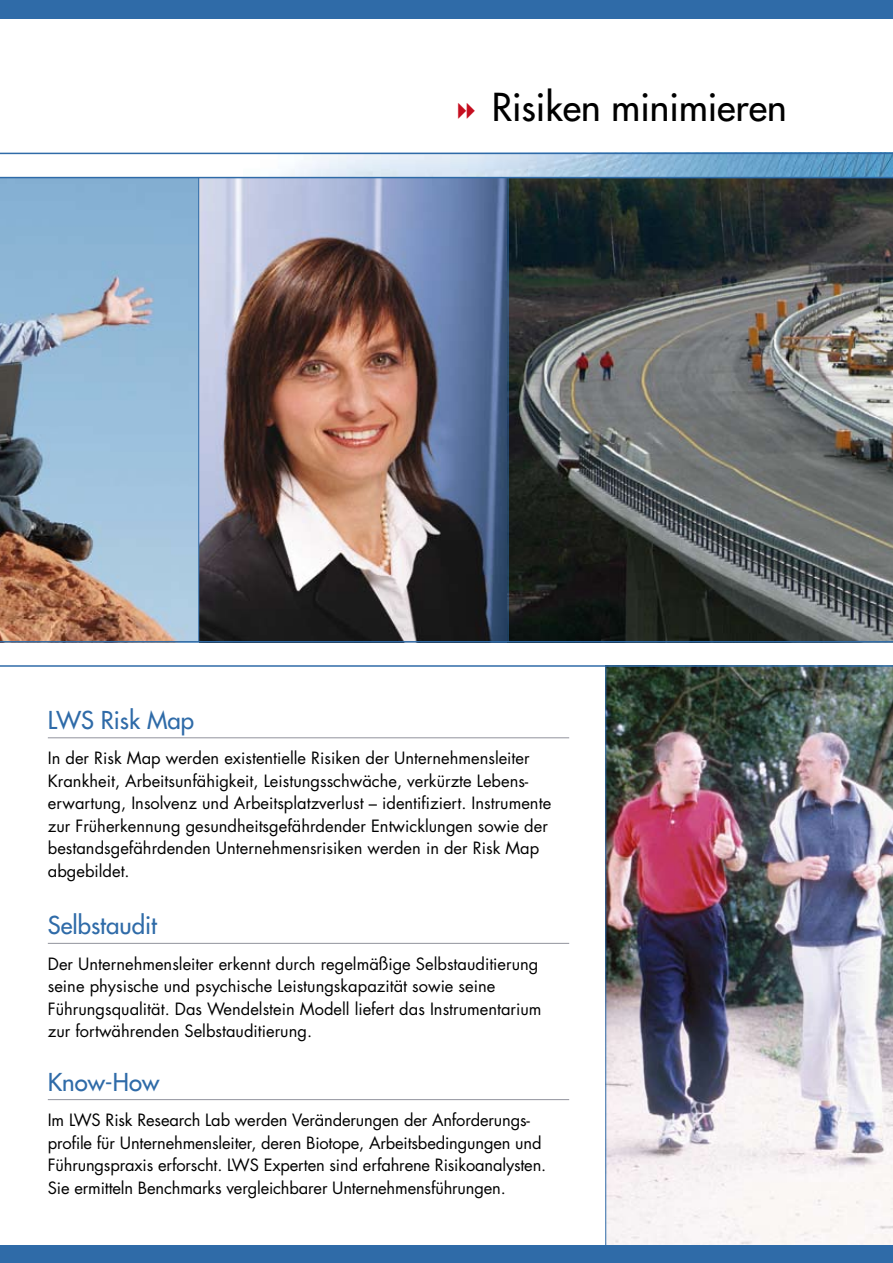
<style>
.page{position:relative;width:893px;height:1263px;background:#fff}
.page>*{position:absolute;margin:0;border:0;box-sizing:border-box;transform-origin:0 0}
.t1{font:37.5px "Futura";color:#000}
.t2{font:24px "Futura";color:#2f6ba8}
.t3{font:16.5px/22.5px "Futura";color:#000}
</style>
<div class="page">
<img style="left:243px;top:154px;width:650px;height:23px">
<div style="left:0;top:0;width:893px;height:19px;background:#2f6ba8"></div>
<hr style="left:0;top:153px;width:893px;height:1px;background:#2f6ba8">
<img style="left:0;top:178px;width:508px;height:463px">
<svg style="left:509px;top:178px;width:384px;height:463px;background:#4f5453"></svg>
<img style="left:606px;top:667px;width:287px;height:578px">
<div style="left:0;top:1245px;width:893px;height:18px;background:#2f6ba8"></div>
<hr style="left:0;top:641px;width:893px;height:1px;background:#2f6ba8">
<hr style="left:605px;top:666px;width:1px;height:583px;background:#2f6ba8">
<hr style="left:0;top:177px;width:893px;height:1px;background:#2f6ba8">
<hr style="left:48px;top:737px;width:521px;height:1px;background:#91939d">
<hr style="left:48px;top:943px;width:521px;height:1px;background:#91939d">
<hr style="left:48px;top:1099px;width:521px;height:1px;background:#91939d">
<hr style="left:0;top:665px;width:893px;height:2px;background:#2f6ba8">
<hr style="left:198px;top:177px;width:1px;height:465px;background:#2f6ba8">
<hr style="left:508px;top:178px;width:1px;height:464px;background:#2f6ba8">
<h1 class="t1" style="left:492px;top:82px;width:296px">Risiken minimieren</h1>
<h2 class="t2" style="left:48px;top:704px;width:148px">LWS Risk Map</h2>
<p class="t3" style="left:48px;top:747px;width:505px">In der Risk Map werden existentielle Risiken der Unternehmensleiter Krankheit, Arbeitsunfähigkeit, Leistungsschwäche, verkürzte Lebens&shy;erwartung, Insolvenz und Arbeitsplatzverlust – identifiziert. Instrumente zur Früherkennung gesundheitsgefährdender Entwicklungen sowie der bestandsgefährdenden Unternehmensrisiken werden in der Risk Map abgebildet.</p>
<h2 class="t2" style="left:48px;top:910px;width:111px">Selbstaudit</h2>
<p class="t3" style="left:48px;top:952px;width:495px">Der Unternehmensleiter erkennt durch regelmäßige Selbstauditierung seine physische und psychische Leistungskapazität sowie seine Führungsqualität. Das Wendelstein Modell liefert das Instrumentarium zur fortwährenden Selbstauditierung.</p>
<h2 class="t2" style="left:48px;top:1066px;width:113px">Know-How</h2>
<p class="t3" style="left:48px;top:1108px;width:500px">Im LWS Risk Research Lab werden Veränderungen der Anforderungs&shy;profile für Unternehmensleiter, deren Biotope, Arbeitsbedingungen und Führungspraxis erforscht. LWS Experten sind erfahrene Risikoanalysten.<br>Sie ermitteln Benchmarks vergleichbarer Unternehmensführungen.</p>
</div>
